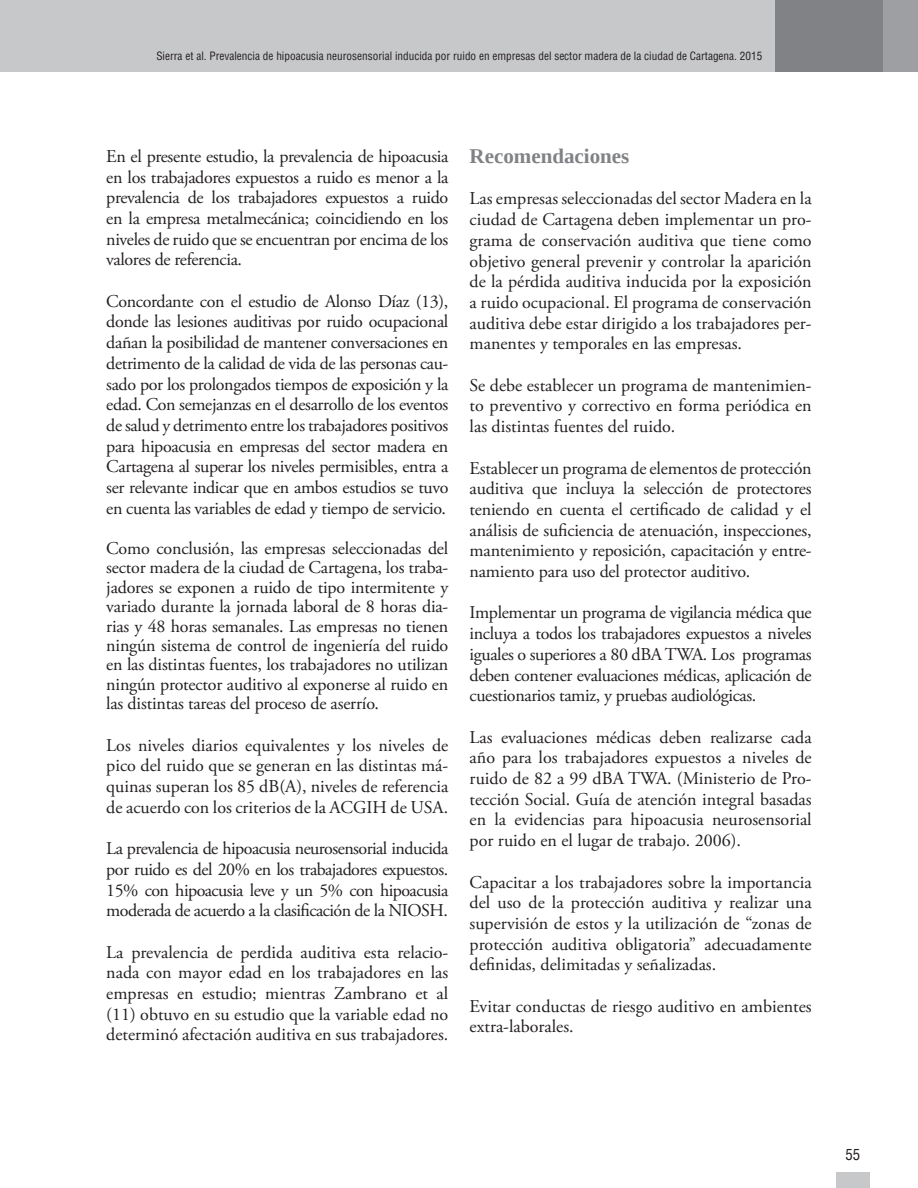
<style>
.page{position:relative;width:918px;height:1188px;background:#fff}
.page>*{position:absolute;margin:0;border:0;box-sizing:border-box;transform-origin:0 0}
.t1{font:700 21px "Liberation Serif";color:#808285}
.t2{font:18px/20.7px "Adobe Garamond Pro";color:#231f20;text-align:justify}
.t3{font:condensed 15px "Helvetica LT Std";color:#231f20}
.t4{font:condensed 11.25px "Helvetica LT Std";color:#231f20}
</style>
<div class="page">
<div style="left:0;top:0;width:918px;height:71px;background:#c7c8ca"></div>
<div style="left:775px;top:0;width:114px;height:71px;background:#808285"></div>
<div style="left:883px;top:0;width:35px;height:71px;background:#9d9fa2"></div>
<div style="left:836px;top:1172px;width:34px;height:16px;background:#c7c8ca"></div>
<p class="t4" style="left:156px;top:49px;width:607px">Sierra et al. Prevalencia de hipoacusia neurosensorial inducida por ruido en empresas del sector madera de la ciudad de Cartagena. 2015</p>
<p class="t2" style="left:106px;top:146px;width:344px">En el presente estudio, la prevalencia de hipoacusia en los trabajadores expuestos a ruido es menor a la prevalencia de los trabajadores expuestos a ruido en la empresa metalmecánica; coincidiendo en los niveles de ruido que se encuentran por encima de los valores de referencia.</p>
<p class="t2" style="left:106px;top:291px;width:344px">Concordante con el estudio de Alonso Díaz (13), donde las lesiones auditivas por ruido ocupacional dañan la posibilidad de mantener conversaciones en detrimento de la calidad de vida de las personas cau&shy;sado por los prolongados tiempos de exposición y la edad. Con semejanzas en el desarrollo de los eventos de salud y detrimento entre los trabajadores positivos para hipoacusia en empresas del sector madera en Cartagena al superar los niveles permisibles, entra a ser relevante indicar que en ambos estudios se tuvo en cuenta las variables de edad y tiempo de servicio.</p>
<p class="t2" style="left:106px;top:539px;width:344px;line-height:19.4px">Como conclusión, las empresas seleccionadas del sector madera de la ciudad de Cartagena, los traba&shy;jadores se exponen a ruido de tipo intermitente y variado durante la jornada laboral de 8 horas dia&shy;rias y 48 horas semanales. Las empresas no tienen ningún sistema de control de ingeniería del ruido en las distintas fuentes, los trabajadores no utilizan ningún protector auditivo al exponerse al ruido en las distintas tareas del proceso de aserrío.</p>
<p class="t2" style="left:106px;top:735px;width:344px">Los niveles diarios equivalentes y los niveles de pico del ruido que se generan en las distintas má&shy;quinas superan los 85 dB(A), niveles de referencia de acuerdo con los criterios de la ACGIH de USA.</p>
<p class="t2" style="left:106px;top:839px;width:344px">La prevalencia de hipoacusia neurosensorial inducida por ruido es del 20% en los trabajadores expuestos.<br>15% con hipoacusia leve y un 5% con hipoacusia moderada de acuerdo a la clasificación de la NIOSH.</p>
<p class="t2" style="left:106px;top:942px;width:344px">La prevalencia de perdida auditiva esta relacio&shy;nada con mayor edad en los trabajadores en las empresas en estudio; mientras Zambrano et al (11) obtuvo en su estudio que la variable edad no determinó afectación auditiva en sus trabajadores.</p>
<p class="t1" style="left:470px;top:142px;width:161px">Recomendaciones</p>
<p class="t2" style="left:470px;top:189px;width:344px">Las empresas seleccionadas del sector Madera en la ciudad de Cartagena deben implementar un pro&shy;grama de conservación auditiva que tiene como objetivo general prevenir y controlar la aparición de la pérdida auditiva inducida por la exposición a ruido ocupacional. El programa de conservación auditiva debe estar dirigido a los trabajadores per&shy;manentes y temporales en las empresas.</p>
<p class="t2" style="left:470px;top:375px;width:344px">Se debe establecer un programa de mantenimien&shy;to preventivo y correctivo en forma periódica en las distintas fuentes del ruido.</p>
<p class="t2" style="left:470px;top:458px;width:344px">Establecer un programa de elementos de protección auditiva que incluya la selección de protectores teniendo en cuenta el certificado de calidad y el análisis de suficiencia de atenuación, inspecciones, mantenimiento y reposición, capacitación y entre&shy;namiento para uso del protector auditivo.</p>
<p class="t2" style="left:470px;top:603px;width:344px">Implementar un programa de vigilancia médica que incluya a todos los trabajadores expuestos a niveles iguales o superiores a 80 dBA TWA. Los programas deben contener evaluaciones médicas, aplicación de cuestionarios tamiz, y pruebas audiológicas.</p>
<p class="t2" style="left:470px;top:727px;width:344px">Las evaluaciones médicas deben realizarse cada año para los trabajadores expuestos a niveles de ruido de 82 a 99 dBA TWA. (Ministerio de Pro&shy;tección Social. Guía de atención integral basadas en la evidencias para hipoacusia neurosensorial por ruido en el lugar de trabajo. 2006).</p>
<p class="t2" style="left:470px;top:872px;width:344px">Capacitar a los trabajadores sobre la importancia del uso de la protección auditiva y realizar una supervisión de estos y la utilización de “zonas de protección auditiva obligatoria” adecuadamente definidas, delimitadas y señalizadas.</p>
<p class="t2" style="left:470px;top:996px;width:344px">Evitar conductas de riesgo auditivo en ambientes extra-laborales.</p>
<p class="t3" style="left:845px;top:1145px;width:16px">55</p>
</div>
